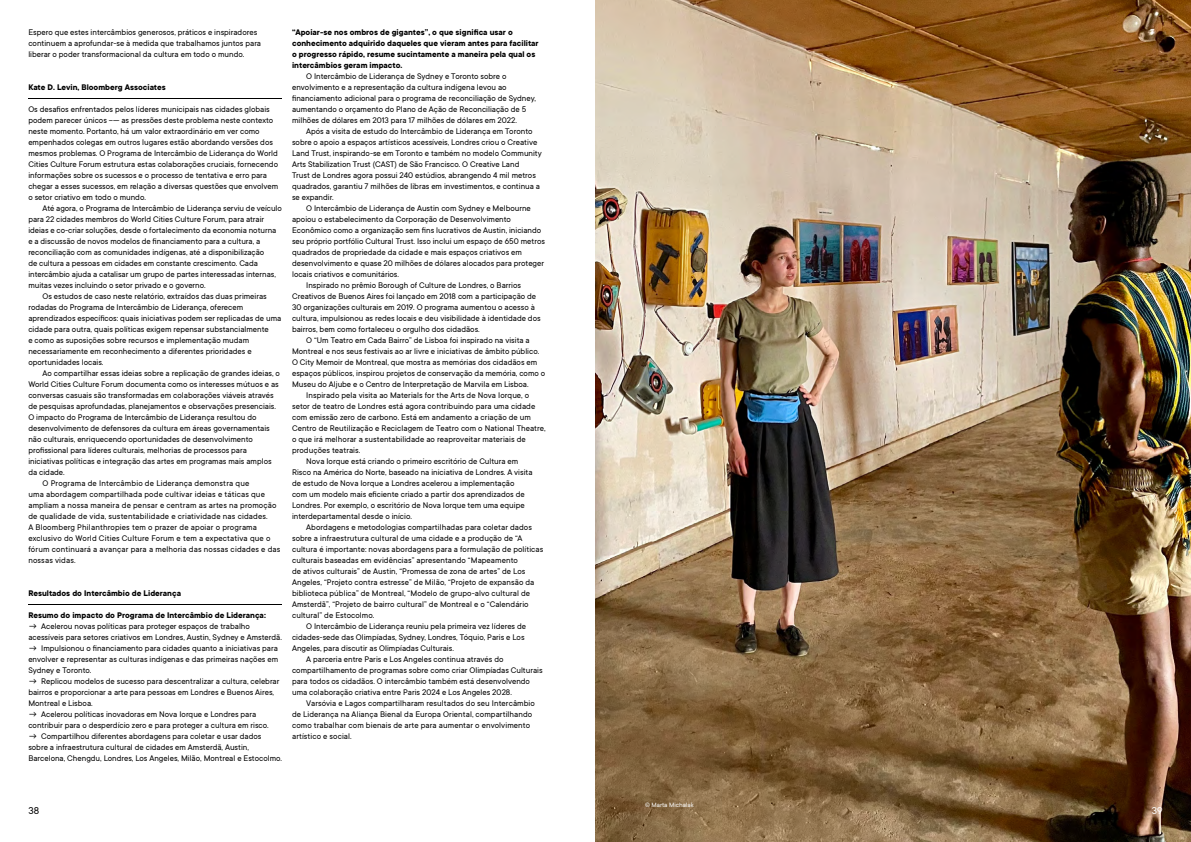
<style>
.page{position:relative;width:1191px;height:842px;background:#fff}
.page>*{position:absolute;margin:0;border:0;box-sizing:border-box;transform-origin:0 0}
.t1{font:11px "TT Commons";color:#000}
.t2{font:11px "TT Commons";color:#fff}
.t3{font:9px/11px "TT Commons";color:#000}
.t4{font:700 9px/11px "TT Commons";color:#000}
.Body_9pt{font:7px "TT Commons";color:#fff}
</style>
<div class="page">
<img style="left:595px;top:0;width:596px;height:842px">
<hr style="left:28px;top:98px;width:254px;height:1px;background:#000">
<hr style="left:28px;top:604px;width:254px;height:1px;background:#000">
<p class="t3" style="left:28px;top:26px;width:234px">Espero que estes intercâmbios generosos, práticos e inspiradores continuem a aprofundar-se à medida que trabalhamos juntos para liberar o poder transformacional da cultura em todo o mundo.</p>
<p class="t4" style="left:28px;top:82px;width:139px">Kate D. Levin, Bloomberg Associates</p>
<p class="t3" style="left:28px;top:103px;width:251px">Os desafios enfrentados pelos líderes municipais nas cidades globais podem parecer únicos –— as pressões deste problema neste contexto neste momento. Portanto, há um valor extraordinário em ver como empenhados colegas em outros lugares estão abordando versões dos mesmos problemas. O Programa de Intercâmbio de Liderança do World Cities Culture Forum estrutura estas colaborações cruciais, fornecendo informações sobre os sucessos e o processo de tentativa e erro para chegar a esses sucessos, em relação a diversas questões que envolvem o setor criativo em todo o mundo.</p>
<p class="t3" style="left:28px;top:202px;width:255px;text-indent:14px">Até agora, o Programa de Intercâmbio de Liderança serviu de veículo para 22 cidades membros do World Cities Culture Forum, para atrair ideias e co-criar soluções, desde o fortalecimento da economia noturna e a discussão de novos modelos de financiamento para a cultura, a reconciliação com as comunidades indígenas, até a disponibilização<br>de cultura a pessoas em cidades em constante crescimento. Cada intercâmbio ajuda a catalisar um grupo de partes interessadas internas, muitas vezes incluindo o setor privado e o governo.</p>
<p class="t3" style="left:28px;top:290px;width:254px;text-indent:14px">Os estudos de caso neste relatório, extraídos das duas primeiras rodadas do Programa de Intercâmbio de Liderança, oferecem aprendizados específicos: quais iniciativas podem ser replicadas de uma cidade para outra, quais políticas exigem repensar substancialmente<br>e como as suposições sobre recursos e implementação mudam necessariamente em reconhecimento a diferentes prioridades e oportunidades locais.</p>
<p class="t3" style="left:28px;top:367px;width:253px;text-indent:14px">Ao compartilhar essas ideias sobre a replicação de grandes ideias, o World Cities Culture Forum documenta como os interesses mútuos e as conversas casuais são transformadas em colaborações viáveis através de pesquisas aprofundadas, planejamentos e observações presenciais.<br>O impacto do Programa de Intercâmbio de Liderança resultou do desenvolvimento de defensores da cultura em áreas governamentais não culturais, enriquecendo oportunidades de desenvolvimento profissional para líderes culturais, melhorias de processos para iniciativas políticas e integração das artes em programas mais amplos da cidade.</p>
<p class="t3" style="left:28px;top:477px;width:253px;text-indent:14px">O Programa de Intercâmbio de Liderança demonstra que<br>uma abordagem compartilhada pode cultivar ideias e táticas que ampliam a nossa maneira de pensar e centram as artes na promoção de qualidade de vida, sustentabilidade e criatividade nas cidades.<br>A Bloomberg Philanthropies tem o prazer de apoiar o programa exclusivo do World Cities Culture Forum e tem a expectativa que o fórum continuará a avançar para a melhoria das nossas cidades e das nossas vidas.</p>
<p class="t4" style="left:28px;top:588px;width:154px">Resultados do Intercâmbio de Liderança</p>
<p class="t4" style="left:28px;top:610px;width:239px">Resumo do impacto do Programa de Intercâmbio de Liderança:</p>
<p class="t3" style="left:28px;top:620px;width:255px">→ Acelerou novas políticas para proteger espaços de trabalho acessíveis para setores criativos em Londres, Austin, Sydney e Amsterdã.</p>
<p class="t3" style="left:28px;top:642px;width:251px;text-align:justify">→ Impulsionou o financiamento para cidades quanto a iniciativas para envolver e representar as culturas indígenas e das primeiras nações em Sydney e Toronto.</p>
<p class="t3" style="left:28px;top:675px;width:253px">→ Replicou modelos de sucesso para descentralizar a cultura, celebrar bairros e proporcionar a arte para pessoas em Londres e Buenos Aires,<br>Montreal e Lisboa.</p>
<p class="t3" style="left:28px;top:708px;width:242px">→ Acelerou políticas inovadoras em Nova Iorque e Londres para contribuir para o desperdício zero e para proteger a cultura em risco.</p>
<p class="t3" style="left:28px;top:730px;width:255px">→ Compartilhou diferentes abordagens para coletar e usar dados sobre a infraestrutura cultural de cidades em Amsterdã, Austin,<br>Barcelona, Chengdu, Londres, Los Angeles, Milão, Montreal e Estocolmo.</p>
<p class="t4" style="left:292px;top:27px;width:248px">“Apoiar-se nos ombros de gigantes”, o que significa usar o conhecimento adquirido daqueles que vieram antes para facilitar o progresso rápido, resume sucintamente a maneira pela qual os intercâmbios geram impacto.</p>
<p class="t3" style="left:292px;top:70px;width:245px;text-indent:14px">O Intercâmbio de Liderança de Sydney e Toronto sobre o envolvimento e a representação da cultura indígena levou ao financiamento adicional para o programa de reconciliação de Sydney, aumentando o orçamento do Plano de Ação de Reconciliação de 5 milhões de dólares em 2013 para 17 milhões de dólares em 2022.</p>
<p class="t3" style="left:292px;top:125px;width:251px;text-indent:14px">Após a visita de estudo do Intercâmbio de Liderança em Toronto sobre o apoio a espaços artísticos acessíveis, Londres criou o Creative Land Trust, inspirando-se em Toronto e também no modelo Community Arts Stabilization Trust (CAST) de São Francisco. O Creative Land<br>Trust de Londres agora possui 240 estúdios, abrangendo 4 mil metros quadrados, garantiu 7 milhões de libras em investimentos, e continua a se expandir.</p>
<p class="t3" style="left:292px;top:202px;width:254px;text-indent:14px">O Intercâmbio de Liderança de Austin com Sydney e Melbourne apoiou o estabelecimento da Corporação de Desenvolvimento Econômico como a organização sem fins lucrativos de Austin, iniciando seu próprio portfólio Cultural Trust. Isso inclui um espaço de 650 metros quadrados de propriedade da cidade e mais espaços criativos em desenvolvimento e quase 20 milhões de dólares alocados para proteger locais criativos e comunitários.</p>
<p class="t3" style="left:292px;top:279px;width:250px;text-indent:14px">Inspirado no prêmio Borough of Culture de Londres, o Barrios Creativos de Buenos Aires foi lançado em 2018 com a participação de 30 organizações culturais em 2019. O programa aumentou o acesso à cultura, impulsionou as redes locais e deu visibilidade à identidade dos bairros, bem como fortaleceu o orgulho dos cidadãos.</p>
<p class="t3" style="left:292px;top:334px;width:255px;text-indent:14px">O “Um Teatro em Cada Bairro” de Lisboa foi inspirado na visita a Montreal e nos seus festivais ao ar livre e iniciativas de âmbito público.<br>O City Memoir de Montreal, que mostra as memórias dos cidadãos em espaços públicos, inspirou projetos de conservação da memória, como o Museu do Aljube e o Centro de Interpretação de Marvila em Lisboa.</p>
<p class="t3" style="left:292px;top:389px;width:255px;text-indent:14px">Inspirado pela visita ao Materials for the Arts de Nova Iorque, o setor de teatro de Londres está agora contribuindo para uma cidade com emissão zero de carbono. Está em andamento a criação de um Centro de Reutilização e Reciclagem de Teatro com o National Theatre, o que irá melhorar a sustentabilidade ao reaproveitar materiais de produções teatrais.</p>
<p class="t3" style="left:292px;top:455px;width:242px;text-indent:14px">Nova Iorque está criando o primeiro escritório de Cultura em Risco na América do Norte, baseado na iniciativa de Londres. A visita de estudo de Nova Iorque a Londres acelerou a implementação<br>com um modelo mais eficiente criado a partir dos aprendizados de Londres. Por exemplo, o escritório de Nova Iorque tem uma equipe interdepartamental desde o início.</p>
<p class="t3" style="left:292px;top:521px;width:253px;text-indent:14px">Abordagens e metodologias compartilhadas para coletar dados sobre a infraestrutura cultural de uma cidade e a produção de “A cultura é importante: novas abordagens para a formulação de políticas culturais baseadas em evidências” apresentando “Mapeamento<br>de ativos culturais” de Austin, “Promessa de zona de artes” de Los Angeles, “Projeto contra estresse” de Milão, “Projeto de expansão da biblioteca pública” de Montreal, “Modelo de grupo-alvo cultural de Amsterdã”, “Projeto de bairro cultural” de Montreal e o “Calendário cultural” de Estocolmo.</p>
<p class="t3" style="left:292px;top:620px;width:235px;text-indent:14px">O Intercâmbio de Liderança reuniu pela primeira vez líderes de cidades-sede das Olimpíadas, Sydney, Londres, Tóquio, Paris e Los<br>Angeles, para discutir as Olimpíadas Culturais.</p>
<p class="t3" style="left:292px;top:653px;width:252px;text-indent:14px">A parceria entre Paris e Los Angeles continua através do compartilhamento de programas sobre como criar Olimpíadas Culturais para todos os cidadãos. O intercâmbio também está desenvolvendo uma colaboração criativa entre Paris 2024 e Los Angeles 2028.</p>
<p class="t3" style="left:292px;top:697px;width:244px;text-indent:14px">Varsóvia e Lagos compartilharam resultados do seu Intercâmbio de Liderança na Aliança Bienal da Europa Oriental, compartilhando como trabalhar com bienais de arte para aumentar o envolvimento artístico e social.</p>
<p class="Body_9pt" style="left:645px;top:801px;width:50px">© Marta Michalak</p>
<p class="t1" style="left:28px;top:804px;width:12px">38</p>
<p class="t2" style="left:1151px;top:804px;width:12px">39</p>
</div>
